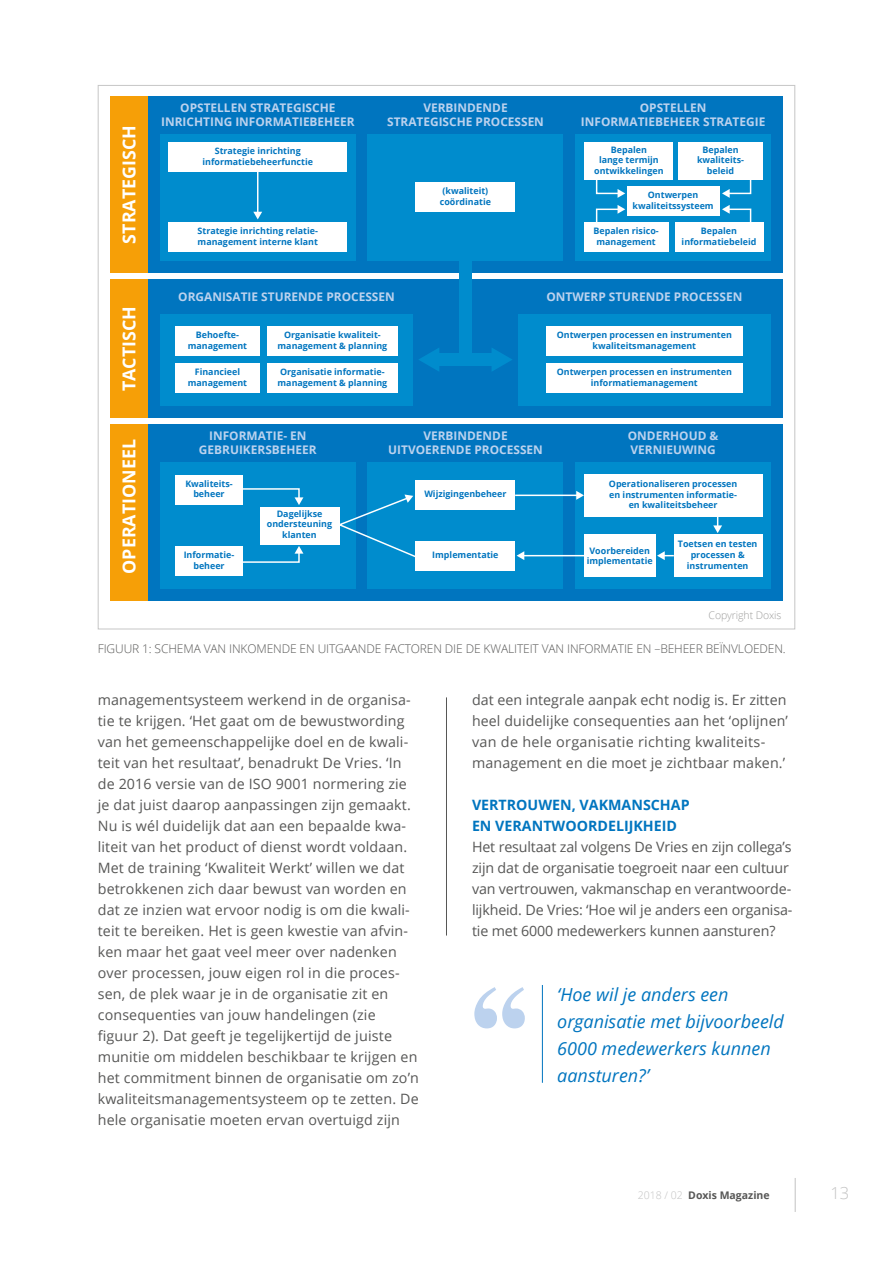
<style>
.page{position:relative;width:893px;height:1263px;background:#fff}
.page>*{position:absolute;margin:0;border:0;box-sizing:border-box;transform-origin:0 0}
.t1{font:italic 18px/27px "Open Sans";color:#0075bf}
.t2{font:700 17.85px "Open Sans";color:#fff}
.t3{font:300 16.5px "Open Sans";color:#c2c2c2}
.t4{font:14.25px/21px "Open Sans";letter-spacing:.01em;color:#575756}
.t5{font:14.25px/21px "Open Sans";letter-spacing:-.01em;color:#575756}
.t6{font:700 14.25px/21px "Open Sans";color:#0075bf}
.t7{font:300 12px "Open Sans";letter-spacing:-.01em;color:#575756}
.t8{font:700 11.85px/14.2px "Open Sans";color:#bcd2ee;text-align:center}
.t9{font:700 10.5px "Open Sans";color:#575756}
.t10{font:300 10.5px "Open Sans";letter-spacing:-.01em;color:#9d9d9c}
.t11{font:700 8.85px/10.6px "Open Sans";color:#0075bf;text-align:center}
.s1{font-weight:300;color:#c2c2c2}
</style>
<div class="page">
<hr style="left:795px;top:1178px;width:1px;height:34px;background:#c2c2c2">
<hr style="left:542px;top:985px;width:1px;height:98px;background:#0075bf">
<svg style="left:474px;top:987px;width:51px;height:41px"></svg>
<div style="left:148px;top:96px;width:635px;height:177px;background:#0075bf"></div>
<div style="left:160px;top:134px;width:195px;height:126px;background:#008ccd"></div>
<div style="left:576px;top:134px;width:195px;height:126px;background:#008ccd"></div>
<div style="left:368px;top:134px;width:195px;height:126px;background:#008ccd"></div>
<div style="left:148px;top:279px;width:635px;height:139px;background:#0075bf"></div>
<div style="left:148px;top:424px;width:635px;height:177px;background:#0075bf"></div>
<div style="left:169px;top:142px;width:178px;height:30px;background:#fff"></div>
<div style="left:110px;top:96px;width:38px;height:177px;background:#f69f07"></div>
<div style="left:110px;top:279px;width:38px;height:139px;background:#f69f07"></div>
<div style="left:110px;top:424px;width:38px;height:177px;background:#f69f07"></div>
<div style="left:416px;top:182px;width:99px;height:30px;background:#fff"></div>
<div style="left:169px;top:222px;width:178px;height:30px;background:#fff"></div>
<div style="left:584px;top:142px;width:88px;height:38px;background:#fff"></div>
<div style="left:678px;top:142px;width:85px;height:38px;background:#fff"></div>
<div style="left:584px;top:222px;width:84px;height:30px;background:#fff"></div>
<div style="left:675px;top:222px;width:88px;height:30px;background:#fff"></div>
<div style="left:627px;top:187px;width:92px;height:29px;background:#fff"></div>
<div style="left:160px;top:462px;width:195px;height:127px;background:#008ccd"></div>
<div style="left:576px;top:462px;width:195px;height:127px;background:#008ccd"></div>
<div style="left:368px;top:462px;width:195px;height:127px;background:#008ccd"></div>
<div style="left:160px;top:314px;width:253px;height:91px;background:#008ccd"></div>
<div style="left:518px;top:314px;width:253px;height:91px;background:#008ccd"></div>
<svg style="left:722px;top:180px;width:30px;height:18px"></svg>
<svg style="left:722px;top:205px;width:30px;height:17px"></svg>
<svg style="left:595px;top:180px;width:30px;height:18px"></svg>
<svg style="left:595px;top:205px;width:30px;height:17px"></svg>
<svg style="left:241px;top:488px;width:62px;height:17px"></svg>
<svg style="left:241px;top:546px;width:62px;height:17px"></svg>
<hr style="left:257px;top:172px;width:1px;height:41px;background:#fff">
<svg style="left:253px;top:212px;width:9px;height:7px"></svg>
<svg style="left:657px;top:551px;width:17px;height:9px"></svg>
<hr style="left:523px;top:555px;width:61px;height:1px;background:#fff">
<svg style="left:517px;top:551px;width:7px;height:9px"></svg>
<hr style="left:515px;top:495px;width:63px;height:1px;background:#fff">
<svg style="left:576px;top:491px;width:8px;height:9px"></svg>
<svg style="left:713px;top:516px;width:9px;height:17px"></svg>
<div style="left:459px;top:256px;width:13px;height:101px;background:#008ccd"></div>
<div style="left:431px;top:353px;width:69px;height:13px;background:#008ccd"></div>
<svg style="left:492px;top:348px;width:20px;height:23px"></svg>
<svg style="left:419px;top:348px;width:20px;height:23px"></svg>
<div style="left:546px;top:326px;width:196px;height:30px;background:#fff"></div>
<div style="left:546px;top:363px;width:196px;height:30px;background:#fff"></div>
<div style="left:267px;top:326px;width:131px;height:30px;background:#fff"></div>
<div style="left:267px;top:363px;width:131px;height:30px;background:#fff"></div>
<div style="left:175px;top:326px;width:85px;height:30px;background:#fff"></div>
<div style="left:175px;top:363px;width:85px;height:30px;background:#fff"></div>
<div style="left:175px;top:475px;width:68px;height:29px;background:#fff"></div>
<div style="left:175px;top:547px;width:68px;height:29px;background:#fff"></div>
<div style="left:260px;top:507px;width:80px;height:37px;background:#fff"></div>
<div style="left:416px;top:481px;width:99px;height:29px;background:#fff"></div>
<div style="left:416px;top:541px;width:99px;height:29px;background:#fff"></div>
<div style="left:584px;top:474px;width:178px;height:42px;background:#fff"></div>
<div style="left:674px;top:535px;width:88px;height:42px;background:#fff"></div>
<div style="left:584px;top:535px;width:72px;height:42px;background:#fff"></div>
<svg style="left:336px;top:494px;width:80px;height:65px"></svg>
<hr style="left:446px;top:697px;width:1px;height:238px;background:#575756">
<p class="t2" style="left:116px;top:244px;width:120px;rotate:-90deg">STRATEGISCH</p>
<p class="t2" style="left:116px;top:391px;width:86px;rotate:-90deg">TACTISCH</p>
<p class="t2" style="left:116px;top:574px;width:136px;rotate:-90deg">OPERATIONEEL</p>
<p class="t8" style="left:161px;top:100px;width:195px">OPSTELLEN STRATEGISCHE<br>INRICHTING INFORMATIEBEHEER</p>
<p class="t8" style="left:387px;top:100px;width:158px">VERBINDENDE<br>STRATEGISCHE PROCESSEN</p>
<p class="t8" style="left:581px;top:100px;width:186px">OPSTELLEN<br>INFORMATIEBEHEER STRATEGIE</p>
<p class="t11" style="left:202px;top:145px;width:112px">Strategie inrichting informatiebeheerfunctie</p>
<p class="t11" style="left:198px;top:225px;width:122px;text-align:left">Strategie inrichting relatie&shy;management interne klant</p>
<p class="t11" style="left:440px;top:185px;width:53px">(kwaliteit) coördinatie</p>
<p class="t11" style="left:594px;top:144px;width:71px">Bepalen<br>lange termijn ontwikkelingen</p>
<p class="t11" style="left:697px;top:144px;width:48px">Bepalen kwaliteits&shy;beleid</p>
<p class="t11" style="left:632px;top:189px;width:83px">Ontwerpen kwaliteitssysteem</p>
<p class="t11" style="left:593px;top:225px;width:67px">Bepalen risico&shy;management</p>
<p class="t11" style="left:682px;top:225px;width:76px">Bepalen informatiebeleid</p>
<p class="t8" style="left:178px;top:289px;width:218px">ORGANISATIE STURENDE PROCESSEN</p>
<p class="t8" style="left:546px;top:289px;width:197px">ONTWERP STURENDE PROCESSEN</p>
<p class="t11" style="left:188px;top:329px;width:61px">Behoefte&shy;management</p>
<p class="t11" style="left:188px;top:366px;width:61px">Financieel management</p>
<p class="t11" style="left:278px;top:329px;width:111px">Organisatie kwaliteit&shy;management &amp; planning</p>
<p class="t11" style="left:278px;top:366px;width:111px;text-align:left">Organisatie informatie&shy;management &amp; planning</p>
<p class="t11" style="left:557px;top:329px;width:177px">Ontwerpen processen en instrumenten kwaliteitsmanagement</p>
<p class="t11" style="left:557px;top:366px;width:177px">Ontwerpen processen en instrumenten informatiemanagement</p>
<p class="t8" style="left:199px;top:428px;width:119px">INFORMATIE- EN<br>GEBRUIKERSBEHEER</p>
<p class="t8" style="left:388px;top:428px;width:156px">VERBINDENDE<br>UITVOERENDE PROCESSEN</p>
<p class="t8" style="left:628px;top:428px;width:92px;text-align:left">ONDERHOUD &amp;<br>VERNIEUWING</p>
<p class="t11" style="left:185px;top:478px;width:49px">Kwaliteits&shy;beheer</p>
<p class="t11" style="left:184px;top:549px;width:52px">Informatie&shy;beheer</p>
<p class="t11" style="left:267px;top:508px;width:67px">Dagelijkse ondersteuning klanten</p>
<p class="t11" style="left:424px;top:489px;width:84px">Wijzigingenbeheer</p>
<p class="t11" style="left:432px;top:549px;width:68px">Implementatie</p>
<p class="t11" style="left:609px;top:478px;width:130px">Operationaliseren processen en instrumenten informatie&shy;en kwaliteitsbeheer</p>
<p class="t11" style="left:678px;top:538px;width:81px">Toetsen en testen processen &amp; instrumenten</p>
<p class="t11" style="left:587px;top:545px;width:68px">Voorbereiden implementatie</p>
<p class="t10" style="left:709px;top:608px;width:74px">Copyright Doxis</p>
<p class="t7" style="left:98px;top:640px;width:689px">FIGUUR 1: SCHEMA VAN INKOMENDE EN UITGAANDE FACTOREN DIE DE KWALITEIT VAN INFORMATIE EN –BEHEER BEÏNVLOEDEN.</p>
<p class="t4" style="left:98px;top:689px;width:323px">managementsysteem werkend in de organisa&shy;tie te krijgen. ‘Het gaat om de bewustwording van het gemeenschappelijke doel en de kwali&shy;teit van het resultaat’, benadrukt De Vries. ‘In de 2016 versie van de ISO 9001 normering zie je dat juist daarop aanpassingen zijn gemaakt.<br>Nu is wél duidelijk dat aan een bepaalde kwa&shy;liteit van het product of dienst wordt voldaan.<br>Met de training ‘Kwaliteit Werkt’ willen we dat betrokkenen zich daar bewust van worden en dat ze inzien wat ervoor nodig is om die kwali&shy;teit te bereiken. Het is geen kwestie van afvin&shy;ken maar het gaat veel meer over nadenken over processen, jouw eigen rol in die proces&shy;sen, de plek waar je in de organisatie zit en consequenties van jouw handelingen (zie figuur 2). Dat geeft je tegelijkertijd de juiste munitie om middelen beschikbaar te krijgen en het commitment binnen de organisatie om zo’n kwaliteitsmanagementsysteem op te zetten. De hele organisatie moeten ervan overtuigd zijn</p>
<p class="t4" style="left:472px;top:689px;width:317px">dat een integrale aanpak echt nodig is. Er zitten heel duidelijke consequenties aan het ‘oplijnen’ van de hele organisatie richting kwaliteits&shy;management en die moet je zichtbaar maken.’</p>
<p class="t6" style="left:472px;top:794px;width:219px">VERTROUWEN, VAKMANSCHAP<br>EN VERANTWOORDELIJKHEID</p>
<p class="t5" style="left:472px;top:836px;width:322px">Het resultaat zal volgens De Vries en zijn collega’s zijn dat de organisatie toegroeit naar een cultuur van vertrouwen, vakmanschap en verantwoorde&shy;lijkheid. De Vries: ‘Hoe wil je anders een organisa&shy;tie met 6000 medewerkers kunnen aansturen?</p>
<p class="t1" style="left:557px;top:980px;width:228px">‘Hoe wil je anders een organisatie met bijvoorbeeld<br>6000 medewerkers kunnen aansturen?’</p>
<p class="t9" style="left:638px;top:1187px;width:133px"><span class="s1">2018 / 02</span> Doxis Magazine</p>
<p class="t3" style="left:830px;top:1182px;width:20px">13</p>
</div>
